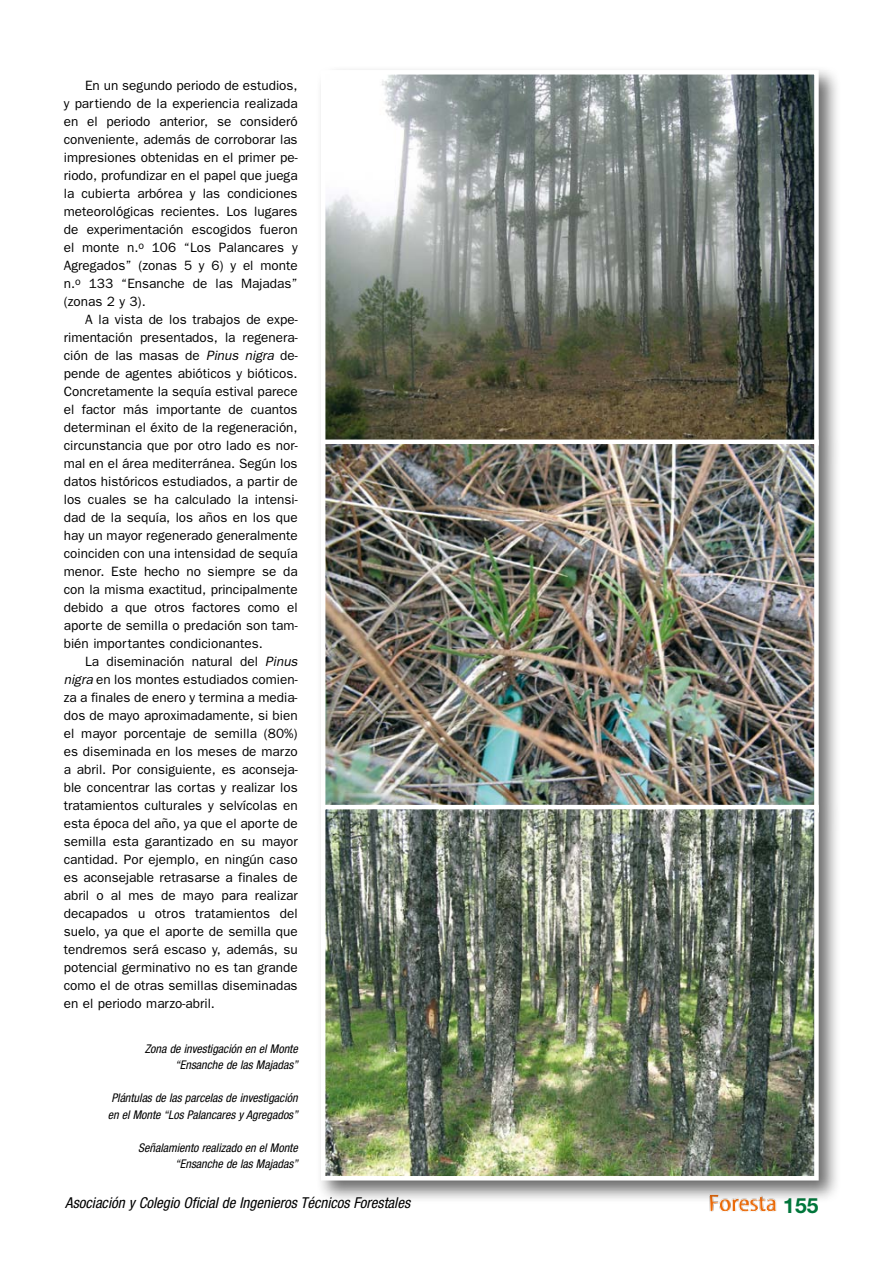
<style>
.page{position:relative;width:893px;height:1263px;background:#fff}
.page>*{position:absolute;margin:0;border:0;box-sizing:border-box;transform-origin:0 0}
.t1{font:700 21px "Helvetica Neue";color:#00763b}
.t2{font:italic condensed 15px "Helvetica Neue";color:#000}
.t3{font:13.5px "Franklin Gothic";color:#000}
.t4{font:italic condensed 12px/16.5px "Helvetica Neue";color:#000;text-align:right}
.s1{font-style:italic}
</style>
<div class="page">
<img style="left:709px;top:1203px;width:67px;height:9px">
<div style="left:315px;top:64px;width:527px;height:1139px;background:#000;opacity:.59"></div>
<img style="left:326px;top:75px;width:488px;height:730px">
<div style="left:321px;top:70px;width:498px;height:376px;border:4px solid #fff"></div>
<div style="left:321px;top:440px;width:498px;height:372px;border:4px solid #fff"></div>
<img style="left:326px;top:810px;width:488px;height:365px">
<div style="left:321px;top:805px;width:498px;height:375px;border:4px solid #fff"></div>
<p class="t3" style="left:85px;top:78px;width:214px">En un segundo periodo de estudios,</p>
<p class="t3" style="left:64px;top:96px;width:235px">y partiendo de la experiencia realizada</p>
<p class="t3" style="left:64px;top:114px;width:235px">en el periodo anterior, se consideró</p>
<p class="t3" style="left:64px;top:132px;width:235px">conveniente, además de corroborar las</p>
<p class="t3" style="left:64px;top:150px;width:235px">impresiones obtenidas en el primer pe-</p>
<p class="t3" style="left:64px;top:168px;width:235px">riodo, profundizar en el papel que juega</p>
<p class="t3" style="left:64px;top:186px;width:235px">la cubierta arbórea y las condiciones</p>
<p class="t3" style="left:64px;top:204px;width:235px">meteorológicas recientes. Los lugares</p>
<p class="t3" style="left:64px;top:222px;width:235px">de experimentación escogidos fueron</p>
<p class="t3" style="left:64px;top:240px;width:235px">el monte n.<sup>o</sup> 106 “Los Palancares y</p>
<p class="t3" style="left:64px;top:258px;width:235px">Agregados” (zonas 5 y 6) y el monte</p>
<p class="t3" style="left:64px;top:276px;width:235px">n.<sup>o</sup> 133 “Ensanche de las Majadas”</p>
<p class="t3" style="left:64px;top:294px;width:83px">(zonas 2 y 3).</p>
<p class="t3" style="left:85px;top:312px;width:214px">A la vista de los trabajos de expe-</p>
<p class="t3" style="left:64px;top:330px;width:235px">rimentación presentados, la regenera-</p>
<p class="t3" style="left:64px;top:348px;width:235px">ción de las masas de <span class="s1">Pinus nigra</span> de-</p>
<p class="t3" style="left:64px;top:366px;width:235px">pende de agentes abióticos y bióticos.</p>
<p class="t3" style="left:64px;top:384px;width:235px">Concretamente la sequía estival parece</p>
<p class="t3" style="left:64px;top:402px;width:235px">el factor más importante de cuantos</p>
<p class="t3" style="left:64px;top:420px;width:235px">determinan el éxito de la regeneración,</p>
<p class="t3" style="left:64px;top:438px;width:235px">circunstancia que por otro lado es nor-</p>
<p class="t3" style="left:64px;top:456px;width:235px">mal en el área mediterránea. Según los</p>
<p class="t3" style="left:64px;top:474px;width:235px">datos históricos estudiados, a partir de</p>
<p class="t3" style="left:64px;top:492px;width:235px">los cuales se ha calculado la intensi-</p>
<p class="t3" style="left:64px;top:510px;width:235px">dad de la sequía, los años en los que</p>
<p class="t3" style="left:64px;top:528px;width:235px">hay un mayor regenerado generalmente</p>
<p class="t3" style="left:64px;top:546px;width:235px">coinciden con una intensidad de sequía</p>
<p class="t3" style="left:64px;top:564px;width:235px">menor. Este hecho no siempre se da</p>
<p class="t3" style="left:64px;top:582px;width:235px">con la misma exactitud, principalmente</p>
<p class="t3" style="left:64px;top:600px;width:235px">debido a que otros factores como el</p>
<p class="t3" style="left:64px;top:618px;width:235px">aporte de semilla o predación son tam-</p>
<p class="t3" style="left:64px;top:636px;width:201px">bién importantes condicionantes.</p>
<p class="t3" style="left:85px;top:654px;width:214px">La diseminación natural del <span class="s1">Pinus</span></p>
<p class="t3" style="left:64px;top:672px;width:235px"><span class="s1">nigra</span> en los montes estudiados comien-</p>
<p class="t3" style="left:64px;top:690px;width:235px">za a finales de enero y termina a media-</p>
<p class="t3" style="left:64px;top:708px;width:235px">dos de mayo aproximadamente, si bien</p>
<p class="t3" style="left:64px;top:726px;width:235px">el mayor porcentaje de semilla (80%)</p>
<p class="t3" style="left:64px;top:744px;width:235px">es diseminada en los meses de marzo</p>
<p class="t3" style="left:64px;top:762px;width:235px">a abril. Por consiguiente, es aconseja-</p>
<p class="t3" style="left:64px;top:780px;width:235px">ble concentrar las cortas y realizar los</p>
<p class="t3" style="left:64px;top:798px;width:235px">tratamientos culturales y selvícolas en</p>
<p class="t3" style="left:64px;top:816px;width:235px">esta época del año, ya que el aporte de</p>
<p class="t3" style="left:64px;top:834px;width:235px">semilla esta garantizado en su mayor</p>
<p class="t3" style="left:64px;top:852px;width:235px">cantidad. Por ejemplo, en ningún caso</p>
<p class="t3" style="left:64px;top:870px;width:235px">es aconsejable retrasarse a finales de</p>
<p class="t3" style="left:64px;top:888px;width:235px">abril o al mes de mayo para realizar</p>
<p class="t3" style="left:64px;top:906px;width:235px">decapados u otros tratamientos del</p>
<p class="t3" style="left:64px;top:924px;width:235px">suelo, ya que el aporte de semilla que</p>
<p class="t3" style="left:64px;top:942px;width:235px">tendremos será escaso y, además, su</p>
<p class="t3" style="left:64px;top:960px;width:235px">potencial germinativo no es tan grande</p>
<p class="t3" style="left:64px;top:978px;width:235px">como el de otras semillas diseminadas</p>
<p class="t3" style="left:64px;top:996px;width:153px">en el periodo marzo-abril.</p>
<p class="t4" style="left:145px;top:1040px;width:155px">Zona de investigación en el Monte “Ensanche de las Majadas”</p>
<p class="t4" style="left:108px;top:1090px;width:192px;text-align:center">Plántulas de las parcelas de investigación en el Monte “Los Palancares y Agregados”</p>
<p class="t4" style="left:138px;top:1139px;width:161px">Señalamiento realizado en el Monte “Ensanche de las Majadas”</p>
<p class="t2" style="left:65px;top:1194px;width:346px">Asociación y Colegio Oficial de Ingenieros Técnicos Forestales</p>
<p class="t1" style="left:783px;top:1192px;width:37px">155</p>
</div>
